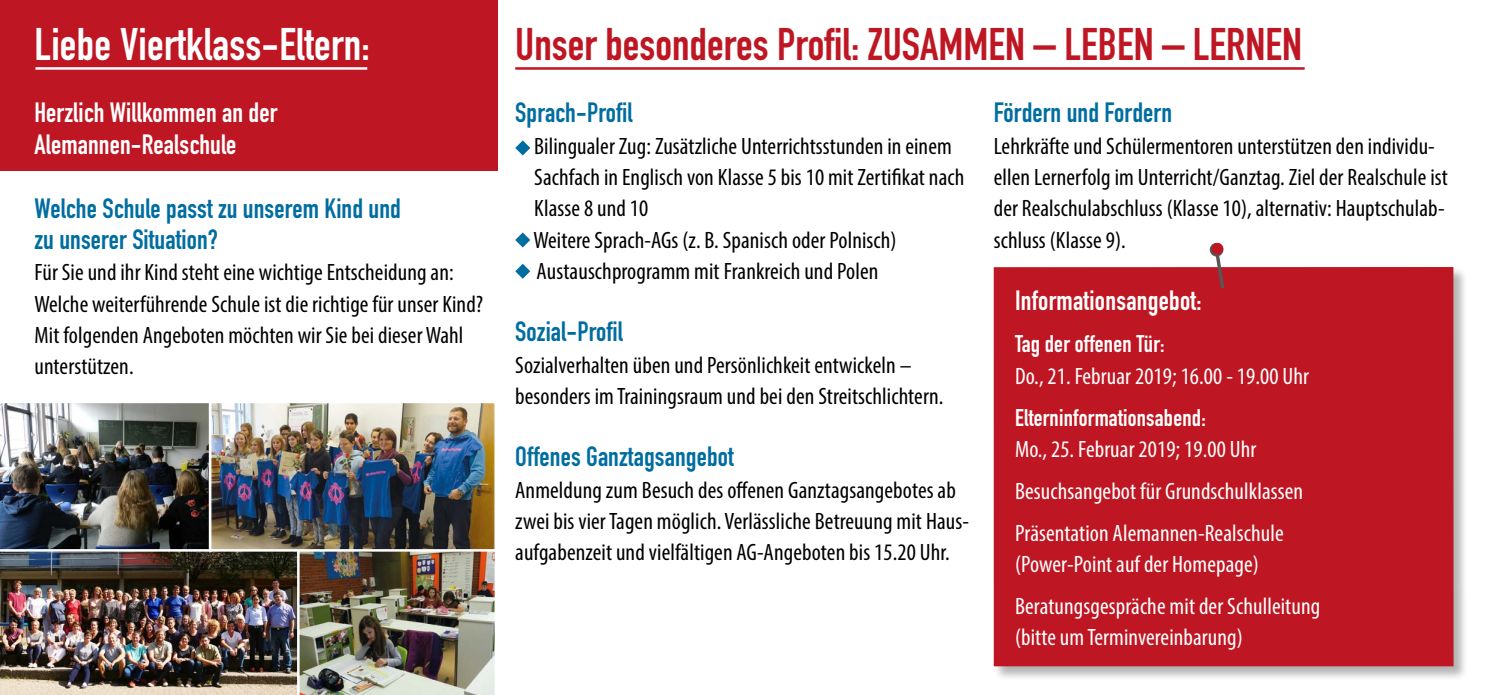
<style>
.page{position:relative;width:1489px;height:695px;background:#fff}
.page>*{position:absolute;margin:0;border:0;box-sizing:border-box;transform-origin:0 0}
.t1{font:700 45px "DIN Condensed";color:#be1622}
.t2{font:700 45px "DIN Condensed";letter-spacing:.005em;color:#fff}
.t3{font:700 27.5px/31.2px "DIN Condensed";letter-spacing:.005em;color:#006da0}
.t4{font:700 27.5px/31.2px "DIN Condensed";letter-spacing:.005em;color:#fff}
.t5{font:condensed 23.75px/31.2px "Myriad Pro";letter-spacing:.005em;color:#000}
.t6{font:condensed 23.75px/41.8px "Myriad Pro";letter-spacing:.005em;color:#fff}
.t7{font:700 23.75px "DIN Condensed";letter-spacing:.01em;color:#fff}
</style>
<div class="page">
<div style="left:0;top:0;width:497px;height:170px;background:#be1622"></div>
<img style="left:212px;top:403px;width:282px;height:145px">
<img style="left:0;top:551px;width:297px;height:143px">
<img style="left:0;top:403px;width:209px;height:147px">
<img style="left:297px;top:551px;width:198px;height:143px">
<svg style="left:515px;top:140px;width:15px;height:15px"></svg>
<svg style="left:515px;top:232px;width:15px;height:15px"></svg>
<svg style="left:515px;top:264px;width:15px;height:15px"></svg>
<div style="left:209px;top:400px;width:288px;height:151px;border:2px solid #fff"></div>
<hr style="left:515px;top:67px;width:789px;height:3px;background:#be1622">
<hr style="left:35px;top:67px;width:332px;height:3px;background:#fff">
<div style="left:992px;top:266px;width:475px;height:414px;background:#000;opacity:.3"></div>
<div style="left:993px;top:267px;width:460px;height:399px;background:#be1622"></div>
<svg style="left:1212px;top:247px;width:14px;height:42px"></svg>
<svg style="left:1209px;top:243px;width:14px;height:13px"></svg>
<div style="left:1211px;top:243px;width:12px;height:11px;background:#be1622;border-radius:50%"></div>
<h1 class="t2" style="left:34px;top:14px;width:337px">Liebe Viertklass-Eltern:</h1>
<p class="t4" style="left:34px;top:97px;width:244px">Herzlich Willkommen an der<br>Alemannen-Realschule</p>
<p class="t3" style="left:34px;top:192px;width:368px">Welche Schule passt zu unserem Kind und zu unserer Situation?</p>
<p class="t5" style="left:34px;top:256px;width:450px">Für Sie und ihr Kind steht eine wichtige Entscheidung an:<br>Welche weiterführende Schule ist die richtige für unser Kind?<br>Mit folgenden Angeboten möchten wir Sie bei dieser Wahl unterstützen.</p>
<h1 class="t1" style="left:515px;top:14px;width:788px">Unser besonderes Profil: ZUSAMMEN – LEBEN – LERNEN</h1>
<p class="t3" style="left:515px;top:97px;width:119px">Sprach-Profil</p>
<p class="t5" style="left:533px;top:130px;width:432px">Bilingualer Zug: Zusätzliche Unterrichtsstunden in einem Sachfach in Englisch von Klasse 5 bis 10 mit Zertifikat nach Klasse 8 und 10<br>Weitere Sprach-AGs (z. B. Spanisch oder Polnisch)<br>Austauschprogramm mit Frankreich und Polen</p>
<p class="t3" style="left:515px;top:316px;width:109px">Sozial-Profil</p>
<p class="t5" style="left:515px;top:349px;width:429px">Sozialverhalten üben und Persönlichkeit entwickeln – besonders im Trainingsraum und bei den Streitschlichtern.</p>
<p class="t3" style="left:515px;top:441px;width:220px">Offenes Ganztagsangebot</p>
<p class="t5" style="left:515px;top:474px;width:455px">Anmeldung zum Besuch des offenen Ganztagsangebotes ab zwei bis vier Tagen möglich. Verlässliche Betreuung mit Haus&shy;aufgabenzeit und vielfältigen AG-Angeboten bis 15.20 Uhr.</p>
<p class="t3" style="left:993px;top:97px;width:180px">Fördern und Fordern</p>
<p class="t5" style="left:993px;top:130px;width:455px">Lehrkräfte und Schülermentoren unterstützen den individu&shy;ellen Lernerfolg im Unterricht/Ganztag. Ziel der Realschule ist der Realschulabschluss (Klasse 10), alternativ: Hauptschulab&shy;schluss (Klasse 9).</p>
<p class="t4" style="left:1014px;top:285px;width:188px">Informationsangebot:</p>
<p class="t7" style="left:1014px;top:328px;width:151px">Tag der offenen Tür:</p>
<p class="t6" style="left:1014px;top:354px;width:296px">Do., 21. Februar 2019; 16.00 - 19.00 Uhr</p>
<p class="t7" style="left:1014px;top:401px;width:192px">Elterninformationsabend:</p>
<p class="t6" style="left:1014px;top:427px;width:290px">Mo., 25. Februar 2019; 19.00 Uhr<br>Besuchsangebot für Grundschulklassen<br>Präsentation Alemannen-Realschule</p>
<p class="t6" style="left:1014px;top:542px;width:307px">(Power-Point auf der Homepage)<br>Beratungsgespräche mit der Schulleitung</p>
<p class="t6" style="left:1014px;top:616px;width:229px">(bitte um Terminvereinbarung)</p>
</div>
